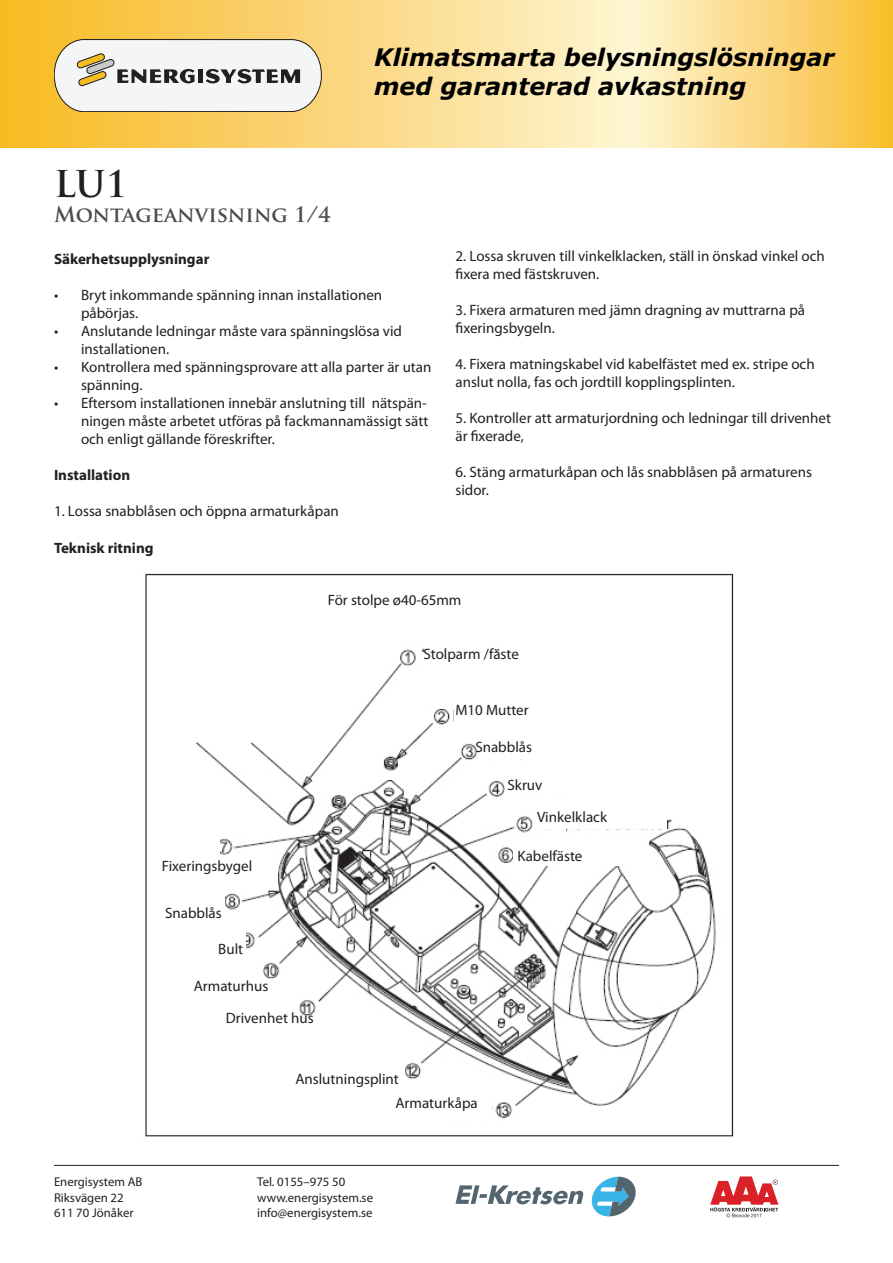
<style>
.page{position:relative;width:893px;height:1263px;background:#fff}
.page>*{position:absolute;margin:0;border:0;box-sizing:border-box;transform-origin:0 0}
.t1{font:700 36px "Trajan Pro";color:#231f20}
.t2{font:italic 700 24px/28.8px "Verdana";color:#000}
.t3{font:700 21px "Trajan Pro";color:#4b4c4d}
.t4{font:15px/18px "Myriad Pro";color:#231f20}
.t5{font:700 15px "Myriad Pro";color:#231f20}
.t6{font:12.75px/15.3px "Myriad Pro";color:#231f20}
</style>
<div class="page">
<hr style="left:54px;top:1165px;width:785px;height:1px;background:#231f20">
<svg style="left:591px;top:1177px;width:45px;height:39px"></svg>
<svg style="left:455px;top:1185px;width:128px;height:19px"></svg>
<svg style="left:710px;top:1176px;width:68px;height:41px"></svg>
<svg style="left:0;top:0;width:893px;height:147px;background:#fad881"></svg>
<svg style="left:54px;top:39px;width:268px;height:73px"></svg>
<img style="left:145px;top:573px;width:589px;height:564px">
<div style="left:221px;top:587px;width:362px;height:42px;background:#fff"></div>
<div style="left:421px;top:652px;width:86px;height:19px;background:#fff"></div>
<div style="left:454px;top:707px;width:71px;height:23px;background:#fff"></div>
<div style="left:480px;top:742px;width:86px;height:17px;background:#fff"></div>
<div style="left:505px;top:777px;width:70px;height:18px;background:#fff"></div>
<div style="left:535px;top:810px;width:131px;height:19px;background:#fff"></div>
<div style="left:513px;top:845px;width:126px;height:21px;background:#fff"></div>
<div style="left:163px;top:829px;width:57px;height:260px;background:#fff"></div>
<div style="left:207px;top:880px;width:18px;height:216px;background:#fff"></div>
<div style="left:164px;top:915px;width:82px;height:187px;background:#fff"></div>
<div style="left:157px;top:957px;width:105px;height:68px;background:#fff"></div>
<div style="left:211px;top:979px;width:88px;height:113px;background:#fff"></div>
<div style="left:161px;top:1053px;width:244px;height:56px;background:#fff"></div>
<div style="left:433px;top:1092px;width:59px;height:28px;background:#fff"></div>
<div style="left:550px;top:823px;width:16px;height:17px;background:#fff"></div>
<p class="t2" style="left:374px;top:43px;width:462px">Klimatsmarta belysningslösningar med garanterad avkastning</p>
<p class="t1" style="left:54px;top:162px;width:75px">LU1</p>
<p class="t3" style="left:54px;top:202px;width:278px">Montageanvisning 1/4</p>
<p class="t5" style="left:54px;top:249px;width:157px">Säkerhetsupplysningar</p>
<p class="t4" style="left:81px;top:285px;width:303px;text-indent:-27px">• Bryt inkommande spänning innan installationen påbörjas.</p>
<p class="t4" style="left:81px;top:321px;width:322px;text-indent:-27px">• Anslutande ledningar måste vara spänningslösa vid installationen.</p>
<p class="t4" style="left:81px;top:357px;width:352px;text-indent:-27px">• Kontrollera med spänningsprovare att alla parter är utan spänning.</p>
<p class="t4" style="left:81px;top:393px;width:349px;text-align:justify;text-indent:-27px">• Eftersom installationen innebär anslutning till nätspän&shy;ningen måste arbetet utföras på fackmannamässigt sätt och enligt gällande föreskrifter.</p>
<p class="t5" style="left:54px;top:465px;width:78px">Installation</p>
<p class="t4" style="left:54px;top:501px;width:286px">1. Lossa snabblåsen och öppna armaturkåpan</p>
<p class="t5" style="left:54px;top:538px;width:101px">Teknisk ritning</p>
<p class="t4" style="left:455px;top:246px;width:371px">2. Lossa skruven till vinkelklacken, ställ in önskad vinkel och fixera med fästskruven.</p>
<p class="t4" style="left:455px;top:300px;width:351px">3. Fixera armaturen med jämn dragning av muttrarna på fixeringsbygeln.</p>
<p class="t4" style="left:455px;top:354px;width:361px">4. Fixera matningskabel vid kabelfästet med ex. stripe och anslut nolla, fas och jordtill kopplingsplinten.</p>
<p class="t4" style="left:455px;top:408px;width:377px">5. Kontroller att armaturjordning och ledningar till drivenhet är fixerade,</p>
<p class="t4" style="left:455px;top:462px;width:358px">6. Stäng armaturkåpan och lås snabblåsen på armaturens sidor.</p>
<p class="t4" style="left:328px;top:590px;width:135px">För stolpe ø40-65mm</p>
<p class="t4" style="left:162px;top:856px;width:92px">Fixeringsbygel</p>
<p class="t4" style="left:165px;top:904px;width:58px">Snabblås</p>
<p class="t4" style="left:218px;top:940px;width:26px">Bult</p>
<p class="t4" style="left:194px;top:977px;width:76px">Armaturhus</p>
<p class="t4" style="left:226px;top:1009px;width:89px">Drivenhet hus</p>
<p class="t4" style="left:423px;top:644px;width:97px">Stolparm /fäste</p>
<p class="t4" style="left:455px;top:701px;width:75px">M10 Mutter</p>
<p class="t4" style="left:475px;top:737px;width:58px">Snabblås</p>
<p class="t4" style="left:507px;top:776px;width:37px">Skruv</p>
<p class="t4" style="left:537px;top:808px;width:71px">Vinkelklack</p>
<p class="t4" style="left:517px;top:847px;width:67px">Kabelfäste</p>
<p class="t4" style="left:295px;top:1070px;width:105px">Anslutningsplint</p>
<p class="t4" style="left:395px;top:1093px;width:84px">Armaturkåpa</p>
<p class="t6" style="left:54px;top:1174px;width:90px">Energisystem AB<br>Riksvägen 22<br>611 70 Jönåker</p>
<p class="t6" style="left:257px;top:1174px;width:117px">Tel. 0155–975 50 www.energisystem.se</p>
<p class="t6" style="left:257px;top:1205px;width:117px">info@energisystem.se</p>
</div>
